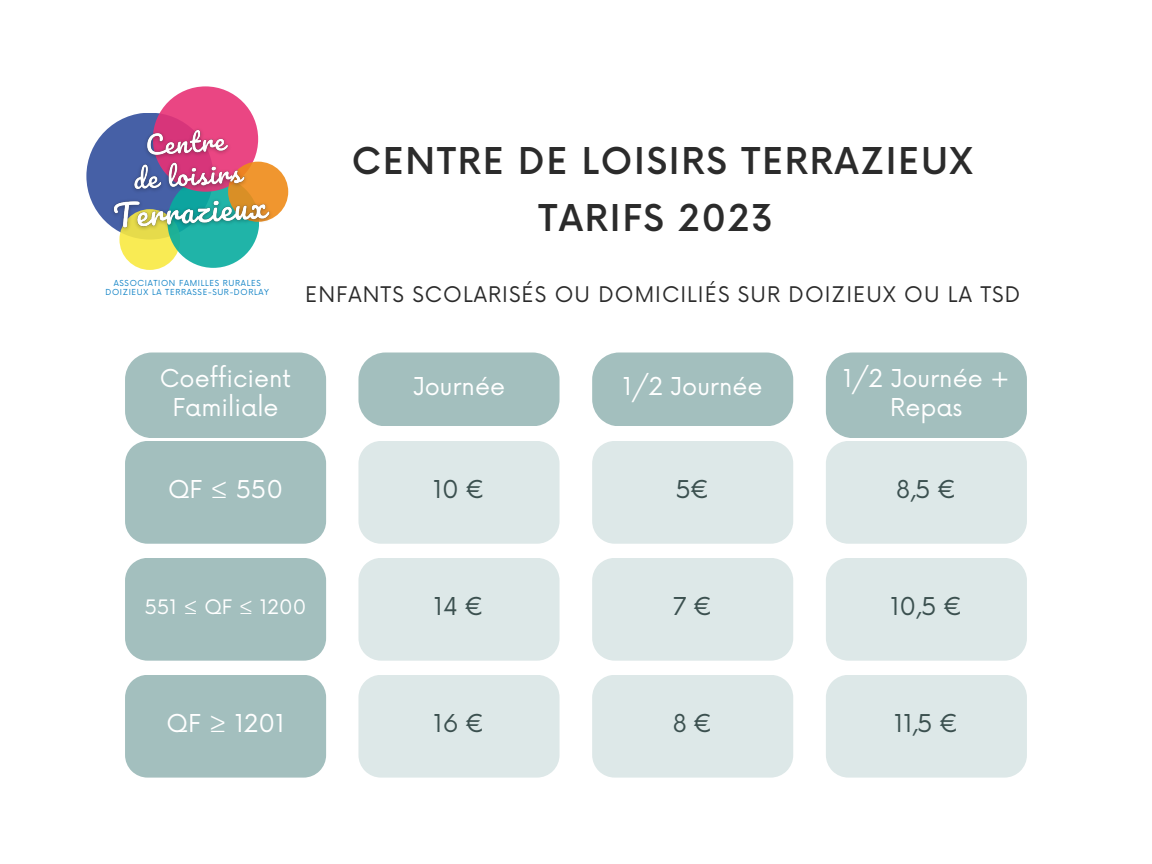
<style>
.page{position:relative;width:1152px;height:864px;background:#fff}
.page>*{position:absolute;margin:0;border:0;box-sizing:border-box;transform-origin:0 0}
.t1{font:500 36px "Now";letter-spacing:.05em;color:#2b2b2b}
.t2{font:24px/28.2px "Now";color:#fff;text-align:center}
.t3{font:24px "Now";color:#3b504f}
.t4{font:21px "Now";letter-spacing:.05em;color:#2b2b2b}
.t5{font:19.5px "Now";color:#fff}
.t6{font:8.1px "Now";letter-spacing:.08em;color:#0e81c5}
</style>
<div class="page">
<div style="left:125px;top:558px;width:201px;height:103px;background:#a3bfbe"></div>
<div style="left:125px;top:675px;width:201px;height:103px;background:#a3bfbe"></div>
<div style="left:125px;top:353px;width:201px;height:191px;background:#a3bfbe"></div>
<svg style="left:86px;top:113px;width:127px;height:127px"></svg>
<div style="left:119px;top:209px;width:61px;height:61px;background:#f9eb54;border-radius:50%"></div>
<div style="left:167px;top:176px;width:92px;height:92px;background:#20b4a8;border-radius:50%"></div>
<div style="left:153px;top:86px;width:105px;height:106px;background:#ea4683;border-radius:50%"></div>
<div style="left:228px;top:162px;width:60px;height:60px;background:#f0962f;border-radius:50%"></div>
<img style="left:102px;top:114px;width:176px;height:129px">
<div style="left:358px;top:441px;width:202px;height:103px;background:#dde8e8"></div>
<div style="left:358px;top:558px;width:202px;height:103px;background:#dde8e8"></div>
<div style="left:358px;top:675px;width:202px;height:103px;background:#dde8e8"></div>
<div style="left:358px;top:353px;width:202px;height:73px;background:#a3bfbe"></div>
<div style="left:592px;top:441px;width:201px;height:103px;background:#dde8e8"></div>
<div style="left:592px;top:558px;width:201px;height:103px;background:#dde8e8"></div>
<div style="left:592px;top:675px;width:201px;height:103px;background:#dde8e8"></div>
<div style="left:592px;top:353px;width:201px;height:73px;background:#a3bfbe"></div>
<div style="left:826px;top:558px;width:201px;height:103px;background:#dde8e8"></div>
<div style="left:826px;top:675px;width:201px;height:103px;background:#dde8e8"></div>
<svg style="left:826px;top:353px;width:201px;height:191px;background:#c5d7d7"></svg>
<p class="t6" style="left:114px;top:279px;width:148px">ASSOCIATION FAMILLES RURALES</p>
<p class="t6" style="left:106px;top:288px;width:165px">DOIZIEUX LA TERRASSE-SUR-DORLAY</p>
<p class="t1" style="left:352px;top:142px;width:622px">CENTRE DE LOISIRS TERRAZIEUX</p>
<p class="t1" style="left:539px;top:199px;width:236px">TARIFS 2023</p>
<p class="t4" style="left:305px;top:283px;width:717px">ENFANTS SCOLARISÉS OU DOMICILIÉS SUR DOIZIEUX OU LA TSD</p>
<p class="t2" style="left:160px;top:366px;width:133px">Coefficient<br>Familiale</p>
<p class="t2" style="left:168px;top:477px;width:117px">QF ≤ 550</p>
<p class="t2" style="left:413px;top:374px;width:94px">Journée</p>
<p class="t3" style="left:433px;top:476px;width:53px">10 €</p>
<p class="t2" style="left:623px;top:374px;width:141px">1/2 Journée</p>
<p class="t3" style="left:676px;top:476px;width:35px">5€</p>
<p class="t2" style="left:843px;top:366px;width:168px">1/2 Journée +<br>Repas</p>
<p class="t3" style="left:896px;top:476px;width:62px">8,5 €</p>
<p class="t5" style="left:145px;top:596px;width:163px">551 ≤ QF ≤ 1200</p>
<p class="t2" style="left:167px;top:711px;width:119px">QF ≥ 1201</p>
<p class="t3" style="left:434px;top:593px;width:52px">14 €</p>
<p class="t3" style="left:433px;top:710px;width:53px">16 €</p>
<p class="t3" style="left:673px;top:593px;width:41px">7 €</p>
<p class="t3" style="left:673px;top:710px;width:42px">8 €</p>
<p class="t3" style="left:890px;top:593px;width:74px">10,5 €</p>
<p class="t3" style="left:894px;top:710px;width:66px">11,5 €</p>
</div>
